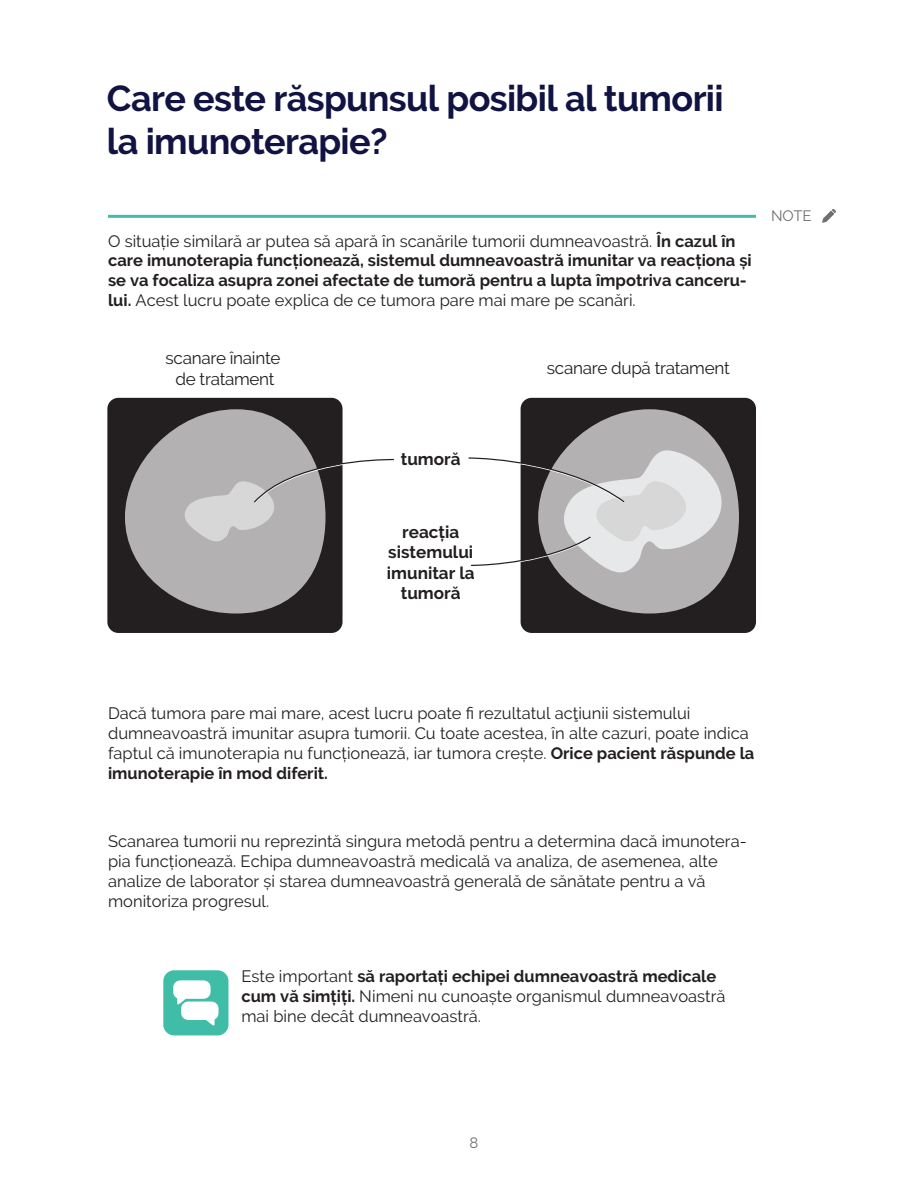
<style>
.page{position:relative;width:918px;height:1188px;background:#fff}
.page>*{position:absolute;margin:0;border:0;box-sizing:border-box;transform-origin:0 0}
.t1{font:700 36px/43.2px "Raleway";letter-spacing:-.02em;color:#111343}
.t2{font:17.1px/20.5px "Raleway";letter-spacing:-.02em;color:#231f20;text-align:center}
.t3{font:700 17.1px/20.5px "Raleway";color:#231f20;text-align:center}
.t4{font:16.5px/19.8px "Raleway";color:#231f20}
.t5{font:700 16.5px/19.8px "Raleway";color:#231f20}
.t6{font:15px "Raleway";color:#6d6f71}
.s1{font-weight:400}
.s2{font-weight:700}
</style>
<div class="page">
<hr style="left:108px;top:215px;width:648px;height:3px;background:#40bda7">
<svg style="left:822px;top:209px;width:14px;height:14px"></svg>
<div style="left:107px;top:398px;width:236px;height:235px;background:#231f20;border-radius:11px"></div>
<div style="left:125px;top:409px;width:201px;height:205px;background:#b3b1b1;border-radius:93px"></div>
<div style="left:521px;top:398px;width:235px;height:235px;background:#231f20;border-radius:11px"></div>
<div style="left:538px;top:409px;width:201px;height:205px;background:#b3b1b1;border-radius:93px"></div>
<svg style="left:184px;top:458px;width:210px;height:88px"></svg>
<svg style="left:468px;top:449px;width:255px;height:133px"></svg>
<div style="left:163px;top:970px;width:65px;height:65px;background:#40bda7;border-radius:11px"></div>
<svg style="left:173px;top:980px;width:46px;height:45px"></svg>
<h1 class="t1" style="left:107px;top:77px;width:618px">Care este răspunsul posibil al tumorii la imunoterapie?</h1>
<p class="t5" style="left:108px;top:231px;width:645px"><span class="s1">O situație similară ar putea să apară în scanările tumorii dumneavoastră.</span> În cazul în care imunoterapia funcționează, sistemul dumneavoastră imunitar va reacționa și se va focaliza asupra zonei afectate de tumoră pentru a lupta împotriva canceru&shy;lui. <span class="s1">Acest lucru poate explica de ce tumora pare mai mare pe scanări.</span></p>
<p class="t2" style="left:166px;top:348px;width:116px">scanare înainte de tratament</p>
<p class="t2" style="left:547px;top:358px;width:184px">scanare după tratament</p>
<p class="t6" style="left:771px;top:207px;width:42px">NOTE</p>
<p class="t3" style="left:401px;top:449px;width:61px">tumoră</p>
<p class="t3" style="left:387px;top:522px;width:89px">reacția sistemului imunitar la tumoră</p>
<p class="t4" style="left:108px;top:703px;width:648px">Dacă tumora pare mai mare, acest lucru poate fi rezultatul acţiunii sistemului dumneavoastră imunitar asupra tumorii. Cu toate acestea, în alte cazuri, poate indica faptul că imunoterapia nu funcționează, iar tumora crește. <span class="s2">Orice pacient răspunde la imunoterapie în mod diferit.</span></p>
<p class="t4" style="left:108px;top:832px;width:640px">Scanarea tumorii nu reprezintă singura metodă pentru a determina dacă imunotera&shy;pia funcționează. Echipa dumneavoastră medicală va analiza, de asemenea, alte analize de laborator și starea dumneavoastră generală de sănătate pentru a vă monitoriza progresul.</p>
<p class="t4" style="left:241px;top:967px;width:486px">Este important <span class="s2">să raportați echipei dumneavoastră medicale cum vă simțiți.</span> Nimeni nu cunoaște organismul dumneavoastră mai bine decât dumneavoastră.</p>
<p class="t6" style="left:470px;top:1134px;width:10px">8</p>
</div>
